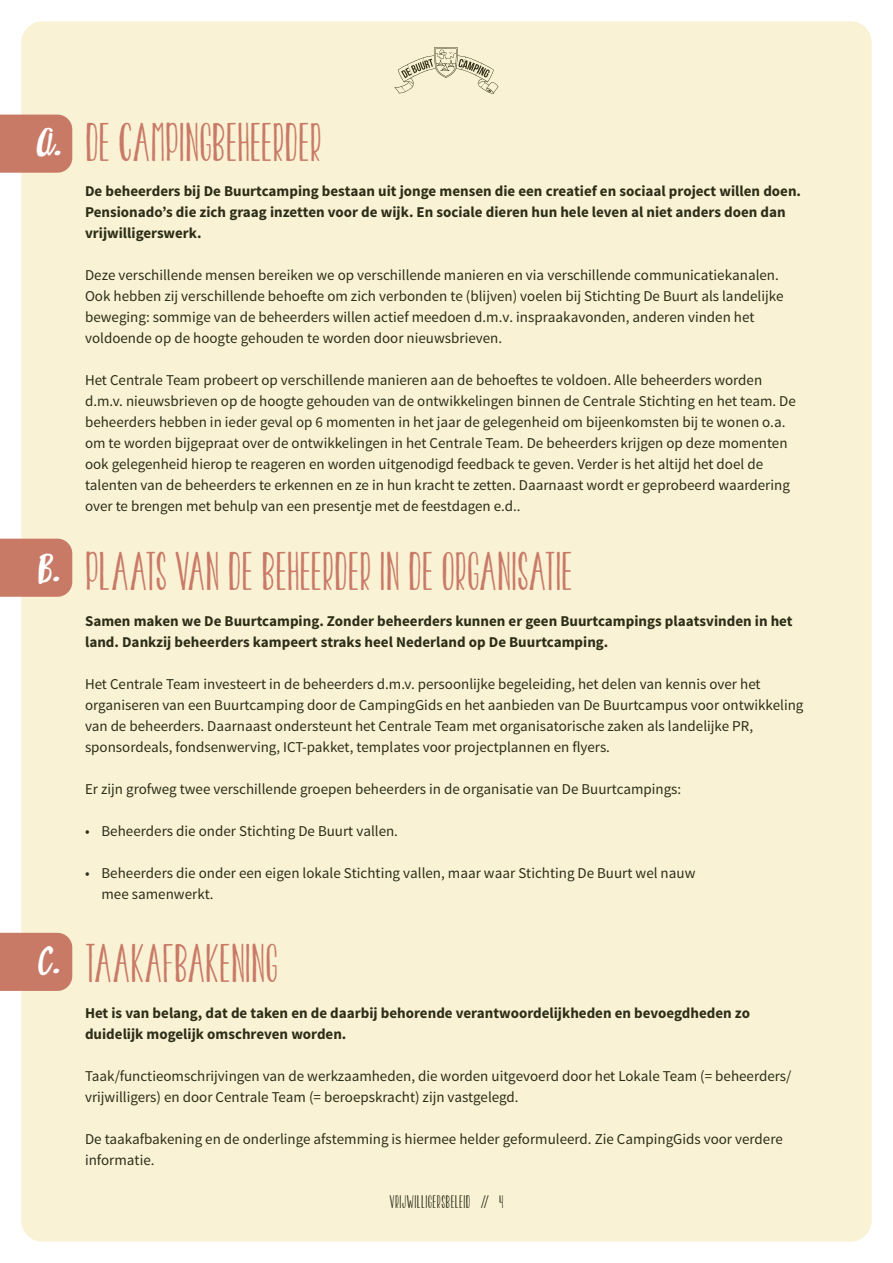
<style>
.page{position:relative;width:893px;height:1263px;background:#fff}
.page>*{position:absolute;margin:0;border:0;box-sizing:border-box;transform-origin:0 0}
.t1{font:45px "KG Twois Better Than One";color:#c97a67}
.t2{font:italic 39px "Likely";color:#fff}
.t3{font:15px/21px "Source Sans Pro";color:#2d2e18}
.t4{font:700 15px/21px "Source Sans Pro";color:#2d2e18}
.t5{font:15px "KG Twois Better Than One";letter-spacing:.03em;color:#2d2e18}
</style>
<div class="page">
<div style="left:21px;top:21px;width:851px;height:1221px;background:#f9f2d5;border-radius:21px"></div>
<svg style="left:394px;top:47px;width:104px;height:47px"></svg>
<div style="left:0;top:115px;width:72px;height:58px;background:#c97a67"></div>
<div style="left:0;top:539px;width:72px;height:58px;background:#c97a67"></div>
<div style="left:0;top:933px;width:72px;height:58px;background:#c97a67"></div>
<h2 class="t2" style="left:36px;top:118px;width:29px">A.</h2>
<h2 class="t2" style="left:37px;top:545px;width:26px">B.</h2>
<h2 class="t2" style="left:37px;top:937px;width:26px">C.</h2>
<h1 class="t1" style="left:85px;top:117px;width:238px">DE CAMPINGBEHEERDER</h1>
<p class="t4" style="left:85px;top:181px;width:718px">De beheerders bij De Buurtcamping bestaan uit jonge mensen die een creatief en sociaal project willen doen.<br>Pensionado’s die zich graag inzetten voor de wijk. En sociale dieren hun hele leven al niet anders doen dan vrijwilligerswerk.</p>
<p class="t3" style="left:85px;top:265px;width:700px">Deze verschillende mensen bereiken we op verschillende manieren en via verschillende communicatiekanalen.<br>Ook hebben zij verschillende behoefte om zich verbonden te (blijven) voelen bij Stichting De Buurt als landelijke beweging: sommige van de beheerders willen actief meedoen d.m.v. inspraakavonden, anderen vinden het voldoende op de hoogte gehouden te worden door nieuwsbrieven.</p>
<p class="t3" style="left:85px;top:370px;width:712px">Het Centrale Team probeert op verschillende manieren aan de behoeftes te voldoen. Alle beheerders worden d.m.v. nieuwsbrieven op de hoogte gehouden van de ontwikkelingen binnen de Centrale Stichting en het team. De beheerders hebben in ieder geval op 6 momenten in het jaar de gelegenheid om bijeenkomsten bij te wonen o.a. om te worden bijgepraat over de ontwikkelingen in het Centrale Team. De beheerders krijgen op deze momenten ook gelegenheid hierop te reageren en worden uitgenodigd feedback te geven. Verder is het altijd het doel de talenten van de beheerders te erkennen en ze in hun kracht te zetten. Daarnaast wordt er geprobeerd waardering over te brengen met behulp van een presentje met de feestdagen e.d..</p>
<h1 class="t1" style="left:85px;top:545px;width:489px">PLAATS VAN DE BEHEERDER IN DE ORGANISATIE</h1>
<p class="t4" style="left:85px;top:611px;width:709px">Samen maken we De Buurtcamping. Zonder beheerders kunnen er geen Buurtcampings plaatsvinden in het land. Dankzij beheerders kampeert straks heel Nederland op De Buurtcamping.</p>
<p class="t3" style="left:85px;top:674px;width:720px">Het Centrale Team investeert in de beheerders d.m.v. persoonlijke begeleiding, het delen van kennis over het organiseren van een Buurtcamping door de CampingGids en het aanbieden van De Buurtcampus voor ontwikkeling van de beheerders. Daarnaast ondersteunt het Centrale Team met organisatorische zaken als landelijke PR, sponsordeals, fondsenwerving, ICT-pakket, templates voor projectplannen en flyers.</p>
<p class="t3" style="left:85px;top:779px;width:598px">Er zijn grofweg twee verschillende groepen beheerders in de organisatie van De Buurtcampings:</p>
<p class="t3" style="left:85px;top:821px;width:314px">• Beheerders die onder Stichting De Buurt vallen.</p>
<p class="t3" style="left:102px;top:862px;width:595px;text-indent:-16px">• Beheerders die onder een eigen lokale Stichting vallen, maar waar Stichting De Buurt wel nauw mee samenwerkt.</p>
<h1 class="t1" style="left:85px;top:937px;width:194px">TAAKAFBAKENING</h1>
<p class="t4" style="left:85px;top:1003px;width:666px">Het is van belang, dat de taken en de daarbij behorende verantwoordelijkheden en bevoegdheden zo duidelijk mogelijk omschreven worden.</p>
<p class="t3" style="left:85px;top:1066px;width:708px">Taak/functieomschrijvingen van de werkzaamheden, die worden uitgevoerd door het Lokale Team (= beheerders/ vrijwilligers) en door Centrale Team (= beroepskracht) zijn vastgelegd.</p>
<p class="t3" style="left:85px;top:1129px;width:699px">De taakafbakening en de onderlinge afstemming is hiermee helder geformuleerd. Zie CampingGids voor verdere informatie.</p>
<p class="t5" style="left:389px;top:1193px;width:116px">VRIJWILLIGERSBELEID // 4</p>
</div>
